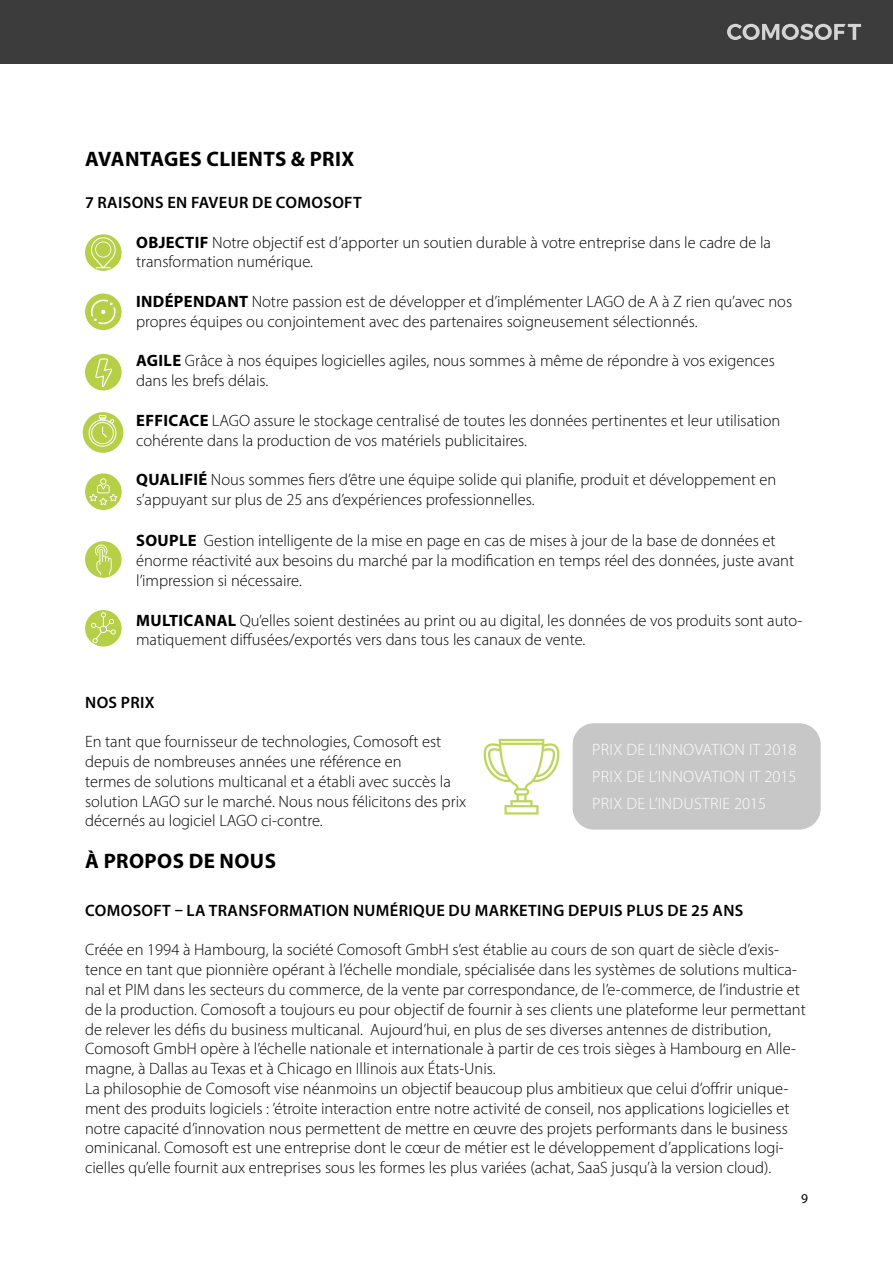
<style>
.page{position:relative;width:893px;height:1263px;background:#fff}
.page>*{position:absolute;margin:0;border:0;box-sizing:border-box;transform-origin:0 0}
.t1{font:700 21px "Myriad Pro";letter-spacing:.02em;color:#000}
.t2{font:300 16.5px/19.8px "Myriad Pro";color:#000}
.t3{font:600 16.5px "Myriad Pro";letter-spacing:.02em;color:#000}
.t4{font:300 16.5px/27px "Myriad Pro";letter-spacing:.02em;color:#fff;text-align:justify}
.t5{font:13.5px "Myriad Pro";color:#000}
.s1{font-weight:700}
</style>
<div class="page">
<div style="left:0;top:0;width:893px;height:64px;background:#3c3c3d"></div>
<svg style="left:727px;top:24px;width:134px;height:16px"></svg>
<svg style="left:484px;top:739px;width:75px;height:75px"></svg>
<svg style="left:85px;top:234px;width:37px;height:37px"></svg>
<svg style="left:90px;top:237px;width:27px;height:31px"></svg>
<div style="left:85px;top:354px;width:37px;height:36px;background:#b6cf47;border-radius:50%"></div>
<svg style="left:95px;top:358px;width:17px;height:29px"></svg>
<svg style="left:85px;top:610px;width:37px;height:37px"></svg>
<svg style="left:91px;top:612px;width:25px;height:31px"></svg>
<svg style="left:85px;top:473px;width:37px;height:37px"></svg>
<svg style="left:89px;top:478px;width:28px;height:27px"></svg>
<div style="left:83px;top:412px;width:40px;height:41px;background:#b6cf47;border-radius:50%"></div>
<svg style="left:89px;top:415px;width:28px;height:32px"></svg>
<div style="left:85px;top:541px;width:37px;height:37px;background:#b6cf47;border-radius:50%"></div>
<svg style="left:95px;top:544px;width:17px;height:32px"></svg>
<div style="left:85px;top:294px;width:37px;height:36px;background:#b6cf47;border-radius:50%"></div>
<svg style="left:90px;top:299px;width:27px;height:26px"></svg>
<div style="left:573px;top:723px;width:248px;height:106px;background:#c7c7c7;border-radius:21px"></div>
<p class="t1" style="left:85px;top:145px;width:271px">AVANTAGES CLIENTS &amp; PRIX</p>
<p class="t3" style="left:85px;top:192px;width:278px">7 RAISONS EN FAVEUR DE COMOSOFT</p>
<p class="t2" style="left:136px;top:232px;width:636px"><span class="s1">OBJECTIF</span> Notre objectif est d’apporter un soutien durable à votre entreprise dans le cadre de la transformation numérique.</p>
<p class="t2" style="left:136px;top:291px;width:658px"><span class="s1">INDÉPENDANT</span> Notre passion est de développer et d’implémenter LAGO de A à Z rien qu’avec nos propres équipes ou conjointement avec des partenaires soigneusement sélectionnés.</p>
<p class="t2" style="left:136px;top:351px;width:640px"><span class="s1">AGILE</span> Grâce à nos équipes logicielles agiles, nous sommes à même de répondre à vos exigences dans les brefs délais.</p>
<p class="t2" style="left:136px;top:410px;width:646px"><span class="s1">EFFICACE</span> LAGO assure le stockage centralisé de toutes les données pertinentes et leur utilisation cohérente dans la production de vos matériels publicitaires.</p>
<p class="t2" style="left:136px;top:470px;width:642px"><span class="s1">QUALIFIÉ</span> Nous sommes fiers d’être une équipe solide qui planifie, produit et développement en s’appuyant sur plus de 25 ans d’expériences professionnelles.</p>
<p class="t2" style="left:136px;top:531px;width:660px"><span class="s1">SOUPLE</span> Gestion intelligente de la mise en page en cas de mises à jour de la base de données et énorme réactivité aux besoins du marché par la modification en temps réel des données, juste avant l’impression si nécessaire.</p>
<p class="t2" style="left:136px;top:610px;width:668px"><span class="s1">MULTICANAL</span> Qu’elles soient destinées au print ou au digital, les données de vos produits sont auto&shy;matiquement diffusées/exportés vers dans tous les canaux de vente.</p>
<p class="t3" style="left:85px;top:691px;width:71px">NOS PRIX</p>
<p class="t2" style="left:85px;top:731px;width:383px">En tant que fournisseur de technologies, Comosoft est depuis de nombreuses années une référence en<br>termes de solutions multicanal et a établi avec succès la solution LAGO sur le marché. Nous nous félicitons des prix décernés au logiciel LAGO ci-contre.</p>
<p class="t1" style="left:85px;top:847px;width:192px">À PROPOS DE NOUS</p>
<p class="t3" style="left:85px;top:900px;width:660px">COMOSOFT – LA TRANSFORMATION NUMÉRIQUE DU MARKETING DEPUIS PLUS DE 25 ANS</p>
<p class="t2" style="left:85px;top:940px;width:722px">Créée en 1994 à Hambourg, la société Comosoft GmbH s’est établie au cours de son quart de siècle d’exis&shy;tence en tant que pionnière opérant à l’échelle mondiale, spécialisée dans les systèmes de solutions multica&shy;nal et PIM dans les secteurs du commerce, de la vente par correspondance, de l’e-commerce, de l’industrie et de la production. Comosoft a toujours eu pour objectif de fournir à ses clients une plateforme leur permettant de relever les défis du business multicanal. Aujourd’hui, en plus de ses diverses antennes de distribution, Comosoft GmbH opère à l’échelle nationale et internationale à partir de ces trois sièges à Hambourg en Alle&shy;magne, à Dallas au Texas et à Chicago en Illinois aux États-Unis.<br>La philosophie de Comosoft vise néanmoins un objectif beaucoup plus ambitieux que celui d’offrir unique&shy;ment des produits logiciels : ’étroite interaction entre notre activité de conseil, nos applications logicielles et notre capacité d’innovation nous permettent de mettre en œuvre des projets performants dans le business ominicanal. Comosoft est une entreprise dont le cœur de métier est le développement d’applications logi&shy;cielles qu’elle fournit aux entreprises sous les formes les plus variées (achat, SaaS jusqu’à la version cloud).</p>
<p class="t4" style="left:592px;top:736px;width:206px">PRIX DE L’INNOVATION IT 2018<br>PRIX DE L’INNOVATION IT 2015<br>PRIX DE L’INDUSTRIE 2015</p>
<p class="t5" style="left:801px;top:1190px;width:8px">9</p>
</div>
